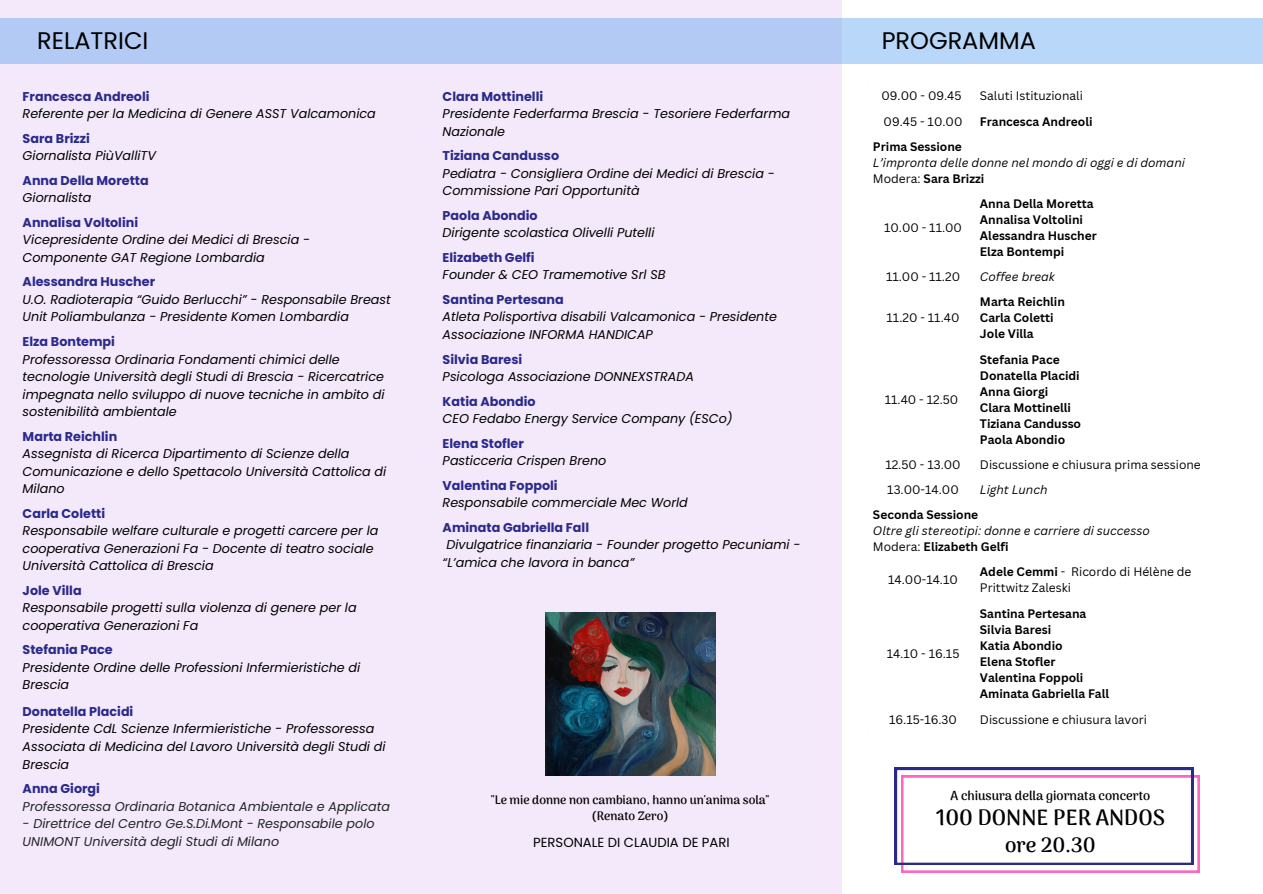
<style>
.page{position:relative;width:1263px;height:894px;background:#fff}
.page>*{position:absolute;margin:0;border:0;box-sizing:border-box;transform-origin:0 0}
.t1{font:24px "Poppins";color:#000}
.t2{font:700 21.9px "Arima Madurai";color:#000}
.t3{font:700 20.55px "Arima Madurai";color:#000}
.t4{font:13.2px "Poppins";color:#000}
.t5{font:700 12.9px "Arima Madurai";color:#000}
.t6{font:italic 12.75px/17.5px "Poppins";color:#000}
.t7{font:700 12.75px "Poppins";color:#2a2a8b}
.t8{font:italic 12.75px/17.5px "Poppins";color:#222526}
.t9{font:700 12.15px/15.1px "Arima Madurai";color:#000;text-align:center}
.t10{font:700 12px "Canva Sans";color:#000}
.t11{font:12px/16px "Canva Sans";color:#000}
.t12{font:italic 12px "Canva Sans";color:#000}
.s1{font-weight:400}
.s2{font-weight:700}
</style>
<div class="page">
<div style="left:0;top:0;width:421px;height:893px;background:#f4e9fa"></div>
<div style="left:421px;top:0;width:421px;height:893px;background:#f4e9fa"></div>
<div style="left:0;top:19px;width:1263px;height:45px;background:linear-gradient(to right,#b1c6f4,#b9d7f8)"></div>
<svg style="left:895px;top:767px;width:304px;height:105px"></svg>
<img style="left:545px;top:612px;width:170px;height:162px">
<p class="t1" style="left:37px;top:23px;width:113px">RELATRICI</p>
<p class="t1" style="left:882px;top:23px;width:156px">PROGRAMMA</p>
<h3 class="t7" style="left:23px;top:87px;width:128px">Francesca Andreoli</h3>
<h2 class="t6" style="left:23px;top:105px;width:355px">Referente per la Medicina di Genere ASST Valcamonica</h2>
<p class="t7" style="left:23px;top:129px;width:69px">Sara Brizzi</p>
<p class="t6" style="left:23px;top:147px;width:135px">Giornalista PiùValliTV</p>
<p class="t7" style="left:23px;top:171px;width:128px">Anna Della Moretta</p>
<p class="t6" style="left:23px;top:189px;width:70px">Giornalista</p>
<p class="t7" style="left:23px;top:213px;width:117px">Annalisa Voltolini</p>
<p class="t6" style="left:23px;top:231px;width:289px">Vicepresidente Ordine dei Medici di Brescia -<br>Componente GAT Regione Lombardia</p>
<p class="t7" style="left:23px;top:273px;width:134px">Alessandra Huscher</p>
<p class="t6" style="left:23px;top:290px;width:370px">U.O. Radioterapia “Guido Berlucchi” - Responsabile Breast<br>Unit Poliambulanza - Presidente Komen Lombardia</p>
<p class="t7" style="left:23px;top:332px;width:94px">Elza Bontempi</p>
<p class="t6" style="left:23px;top:350px;width:363px">Professoressa Ordinaria Fondamenti chimici delle tecnologie Università degli Studi di Brescia - Ricercatrice impegnata nello sviluppo di nuove tecniche in ambito di sostenibilità ambientale</p>
<p class="t7" style="left:23px;top:427px;width:96px">Marta Reichlin</p>
<p class="t6" style="left:23px;top:444px;width:365px">Assegnista di Ricerca Dipartimento di Scienze della<br>Comunicazione e dello Spettacolo Università Cattolica di<br>Milano</p>
<p class="t7" style="left:23px;top:504px;width:84px">Carla Coletti</p>
<p class="t6" style="left:23px;top:521px;width:357px">Responsabile welfare culturale e progetti carcere per la cooperativa Generazioni Fa - Docente di teatro sociale<br>Università Cattolica di Brescia</p>
<p class="t7" style="left:23px;top:581px;width:61px">Jole Villa</p>
<p class="t6" style="left:23px;top:598px;width:336px">Responsabile progetti sulla violenza di genere per la cooperativa Generazioni Fa</p>
<p class="t7" style="left:23px;top:640px;width:91px">Stefania Pace</p>
<p class="t6" style="left:23px;top:658px;width:339px">Presidente Ordine delle Professioni Infermieristiche di<br>Brescia</p>
<p class="t7" style="left:23px;top:702px;width:112px">Donatella Placidi</p>
<p class="t6" style="left:23px;top:720px;width:364px">Presidente CdL Scienze Infermieristiche - Professoressa<br>Associata di Medicina del Lavoro Università degli Studi di<br>Brescia</p>
<p class="t7" style="left:23px;top:779px;width:79px">Anna Giorgi</p>
<p class="t8" style="left:23px;top:797px;width:369px">Professoressa Ordinaria Botanica Ambientale e Applicata</p>
<p class="t8" style="left:23px;top:814px;width:353px">- Direttrice del Centro Ge.S.Di.Mont - Responsabile polo<br>UNIMONT Università degli Studi di Milano</p>
<p class="t7" style="left:443px;top:87px;width:102px">Clara Mottinelli</p>
<p class="t6" style="left:443px;top:105px;width:349px">Presidente Federfarma Brescia - Tesoriere Federfarma<br>Nazionale</p>
<p class="t7" style="left:443px;top:147px;width:118px">Tiziana Candusso</p>
<p class="t6" style="left:443px;top:164px;width:334px">Pediatra - Consigliera Ordine dei Medici di Brescia -<br>Commissione Pari Opportunità</p>
<p class="t7" style="left:443px;top:206px;width:97px">Paola Abondio</p>
<p class="t6" style="left:443px;top:224px;width:213px">Dirigente scolastica Olivelli Putelli</p>
<p class="t7" style="left:443px;top:248px;width:94px">Elizabeth Gelfi</p>
<p class="t6" style="left:443px;top:266px;width:225px">Founder &amp; CEO Tramemotive Srl SB</p>
<p class="t7" style="left:443px;top:290px;width:123px">Santina Pertesana</p>
<p class="t6" style="left:443px;top:308px;width:336px">Atleta Polisportiva disabili Valcamonica - Presidente<br>Associazione INFORMA HANDICAP</p>
<p class="t7" style="left:443px;top:350px;width:81px">Silvia Baresi</p>
<p class="t6" style="left:443px;top:367px;width:253px">Psicologa Associazione DONNEXSTRADA</p>
<p class="t7" style="left:443px;top:392px;width:95px">Katia Abondio</p>
<p class="t6" style="left:443px;top:409px;width:292px">CEO Fedabo Energy Service Company (ESCo)</p>
<p class="t7" style="left:443px;top:434px;width:83px">Elena Stofler</p>
<p class="t6" style="left:443px;top:451px;width:165px">Pasticceria Crispen Breno</p>
<p class="t7" style="left:443px;top:476px;width:117px">Valentina Foppoli</p>
<p class="t6" style="left:443px;top:493px;width:247px">Responsabile commerciale Mec World</p>
<p class="t7" style="left:443px;top:518px;width:148px">Aminata Gabriella Fall</p>
<p class="t6" style="left:443px;top:535px;width:359px">Divulgatrice finanziaria - Founder progetto Pecuniami - “L’amica che lavora in banca”</p>
<h3 class="t9" style="left:491px;top:792px;width:280px">"Le mie donne non cambiano, hanno un'anima sola" (Renato Zero)</h3>
<h1 class="t4" style="left:533px;top:833px;width:198px">PERSONALE DI CLAUDIA DE PARI</h1>
<p class="t11" style="left:881px;top:87px;width:82px">09.00 - 09.45</p>
<p class="t11" style="left:980px;top:87px;width:104px">Saluti Istituzionali</p>
<p class="t11" style="left:884px;top:113px;width:80px">09.45 - 10.00</p>
<p class="t10" style="left:980px;top:113px;width:114px">Francesca Andreoli</p>
<p class="t10" style="left:873px;top:138px;width:91px">Prima Sessione</p>
<p class="t12" style="left:873px;top:154px;width:314px">L’impronta delle donne nel mondo di oggi e di domani</p>
<p class="t10" style="left:873px;top:170px;width:113px"><span class="s1">Modera:</span> Sara Brizzi</p>
<p class="t11" style="left:884px;top:219px;width:80px">10.00 - 11.00</p>
<p class="t10" style="left:980px;top:195px;width:115px">Anna Della Moretta</p>
<p class="t10" style="left:980px;top:211px;width:105px">Annalisa Voltolini</p>
<p class="t10" style="left:980px;top:227px;width:118px">Alessandra Huscher</p>
<p class="t10" style="left:980px;top:243px;width:86px">Elza Bontempi</p>
<p class="t11" style="left:886px;top:269px;width:76px">11.00 - 11.20</p>
<p class="t12" style="left:980px;top:268px;width:77px">Coffee break</p>
<p class="t11" style="left:886px;top:309px;width:74px">11.20 - 11.40</p>
<p class="t10" style="left:980px;top:293px;width:87px">Marta Reichlin</p>
<p class="t10" style="left:980px;top:309px;width:75px">Carla Coletti</p>
<p class="t10" style="left:980px;top:325px;width:55px">Jole Villa</p>
<p class="t11" style="left:885px;top:391px;width:75px">11.40 - 12.50</p>
<p class="t10" style="left:980px;top:351px;width:81px">Stefania Pace</p>
<p class="t10" style="left:980px;top:367px;width:101px">Donatella Placidi</p>
<p class="t10" style="left:980px;top:383px;width:70px">Anna Giorgi</p>
<p class="t10" style="left:980px;top:399px;width:93px">Clara Mottinelli</p>
<p class="t10" style="left:980px;top:415px;width:103px">Tiziana Candusso</p>
<p class="t10" style="left:980px;top:431px;width:87px">Paola Abondio</p>
<p class="t11" style="left:885px;top:456px;width:77px">12.50 - 13.00</p>
<p class="t11" style="left:980px;top:456px;width:222px">Discussione e chiusura prima sessione</p>
<p class="t11" style="left:887px;top:481px;width:73px">13.00-14.00</p>
<p class="t12" style="left:980px;top:481px;width:69px">Light Lunch</p>
<p class="t10" style="left:873px;top:506px;width:107px">Seconda Sessione</p>
<p class="t12" style="left:873px;top:522px;width:278px">Oltre gli stereotipi: donne e carriere di successo</p>
<p class="t10" style="left:873px;top:538px;width:137px"><span class="s1">Modera:</span> Elizabeth Gelfi</p>
<p class="t11" style="left:888px;top:571px;width:71px">14.00-14.10</p>
<p class="t11" style="left:980px;top:563px;width:213px"><span class="s2">Adele Cemmi</span> - Ricordo di Hélène de<br>Prittwitz Zaleski</p>
<p class="t11" style="left:887px;top:645px;width:74px">14.10 - 16.15</p>
<p class="t10" style="left:980px;top:605px;width:108px">Santina Pertesana</p>
<p class="t10" style="left:980px;top:621px;width:73px">Silvia Baresi</p>
<p class="t10" style="left:980px;top:637px;width:84px">Katia Abondio</p>
<p class="t10" style="left:980px;top:653px;width:77px">Elena Stofler</p>
<p class="t10" style="left:980px;top:669px;width:105px">Valentina Foppoli</p>
<p class="t10" style="left:980px;top:685px;width:131px">Aminata Gabriella Fall</p>
<p class="t11" style="left:889px;top:711px;width:69px">16.15-16.30</p>
<p class="t11" style="left:980px;top:711px;width:169px">Discussione e chiusura lavori</p>
<p class="t5" style="left:950px;top:787px;width:202px">A chiusura della giornata concerto</p>
<p class="t2" style="left:936px;top:804px;width:231px">100 DONNE PER ANDOS</p>
<p class="t3" style="left:1005px;top:832px;width:92px">ore 20.30</p>
</div>
